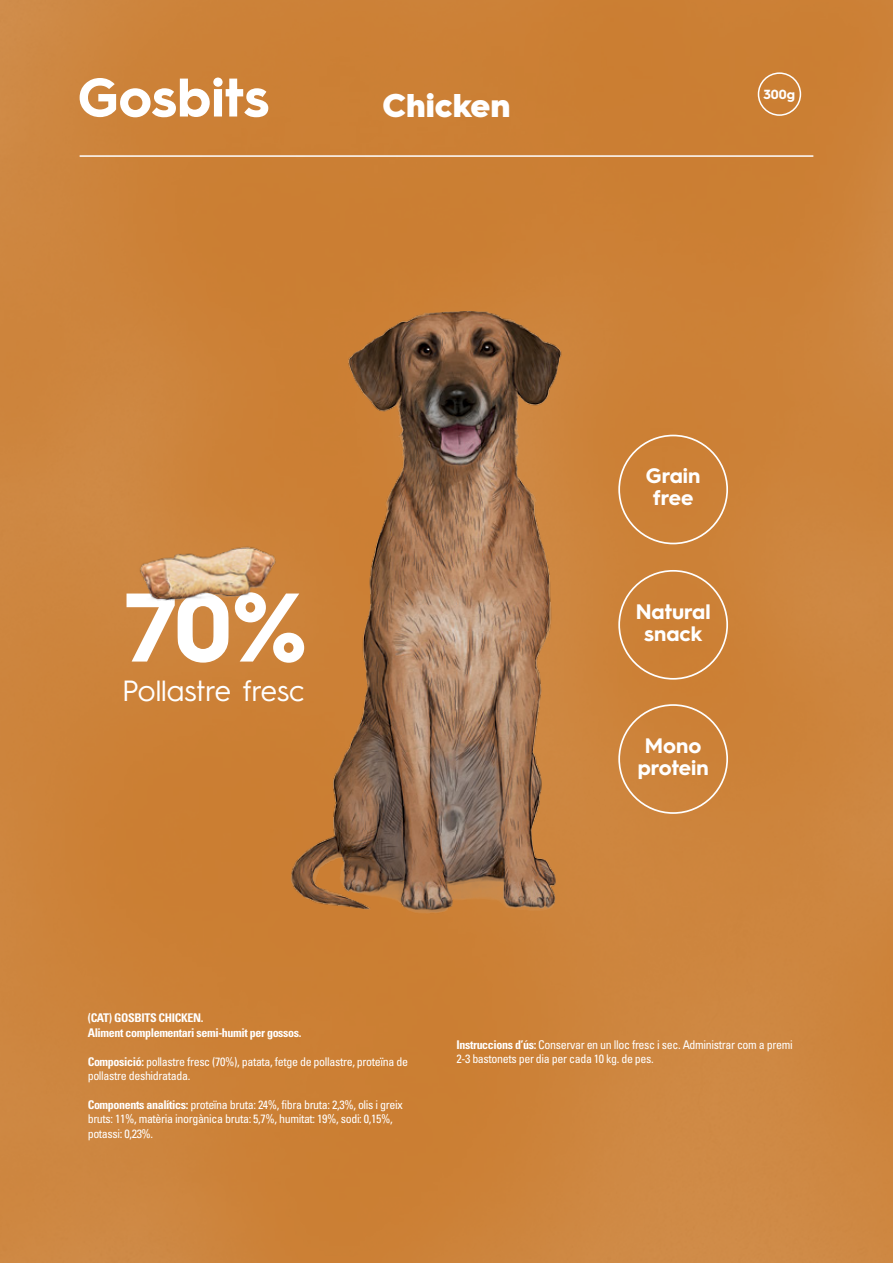
<style>
.page{position:relative;width:893px;height:1263px;background:#fff}
.page>*{position:absolute;margin:0;border:0;box-sizing:border-box;transform-origin:0 0}
.t1{font:700 97.65px "Hurme Geometric Sans 3";color:#fff}
.t2{font:900 33px "Hurme Geometric Sans 3";color:#fff}
.t3{font:29.25px "Hurme Geometric Sans 3";color:#fff}
.t4{font:700 21px/22px "Hurme Geometric Sans 3";color:#fff;text-align:center}
.t5{font:700 13.2px "Hurme Geometric Sans 3";color:#fff}
.t6{font:condensed 12px/14.4px "Univers";letter-spacing:-.03em;color:#fff}
.t7{font:700 condensed 12px/14.4px "Univers";letter-spacing:-.03em;color:#fff}
.s1{font-weight:700}
</style>
<div class="page">
<img style="left:0;top:0;width:893px;height:1263px">
<div style="left:758px;top:72px;width:43px;height:44px;border:2px solid #fff;border-radius:50%"></div>
<hr style="left:80px;top:155px;width:733px;height:2px;background:#fff">
<svg style="left:80px;top:78px;width:188px;height:39px"></svg>
<img style="left:276px;top:244px;width:333px;height:679px">
<div style="left:618px;top:435px;width:110px;height:109px;border:2px solid #fff;border-radius:50%"></div>
<div style="left:618px;top:570px;width:110px;height:110px;border:2px solid #fff;border-radius:50%"></div>
<div style="left:618px;top:704px;width:110px;height:110px;border:2px solid #fff;border-radius:50%"></div>
<img style="left:135px;top:539px;width:148px;height:70px">
<h2 class="t2" style="left:382px;top:83px;width:129px">Chicken</h2>
<p class="t5" style="left:763px;top:85px;width:33px">300g</p>
<h1 class="t1" style="left:124px;top:559px;width:184px">70%</h1>
<h3 class="t3" style="left:122px;top:670px;width:184px">Pollastre fresc</h3>
<h3 class="t4" style="left:646px;top:464px;width:56px">Grain free</h3>
<h3 class="t4" style="left:636px;top:599px;width:76px">Natural snack</h3>
<h3 class="t4" style="left:638px;top:733px;width:72px">Mono protein</h3>
<p class="t7" style="left:88px;top:1011px;width:215px">(CAT) GOSBITS CHICKEN.<br>Aliment complementari semi-humit per gossos.</p>
<p class="t6" style="left:88px;top:1054px;width:322px"><span class="s1">Composició:</span> pollastre fresc (70%), patata, fetge de pollastre, proteïna de pollastre deshidratada.</p>
<p class="t6" style="left:88px;top:1097px;width:316px"><span class="s1">Components analítics:</span> proteïna bruta: 24%, fibra bruta: 2,3%, olis i greix bruts: 11%, matèria inorgànica bruta: 5,7%, humitat: 19%, sodi: 0,15%, potassi: 0,23%.</p>
<p class="t6" style="left:456px;top:1037px;width:338px"><span class="s1">Instruccions d’ús:</span> Conservar en un lloc fresc i sec. Administrar com a premi<br>2-3 bastonets per dia per cada 10 kg. de pes.</p>
</div>
